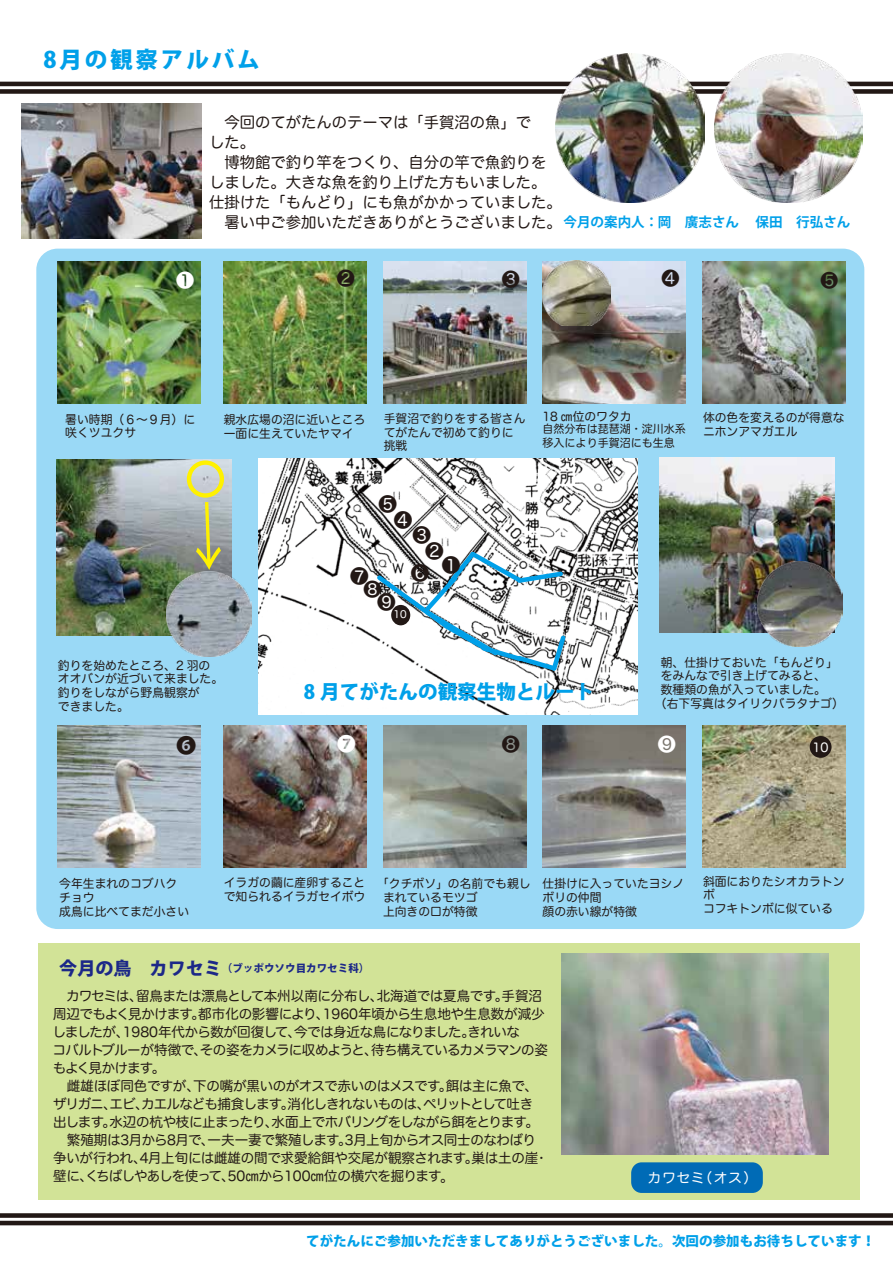
<style>
.page{position:relative;width:893px;height:1263px;background:#fff}
.page>*{position:absolute;margin:0;border:0;box-sizing:border-box;transform-origin:0 0}
.t1{font:800 22.65px "Koz Go Pro";letter-spacing:.125em;color:#00a0e9}
.t2{font:20.25px "Koz Go Pro";color:#221815}
.t3{font:800 19.5px "Koz Go Pro";color:#00a0e9}
.t4{font:19.2px "Koz Go Pro";color:#fff}
.t5{font:18.6px "Hira Maru Pro W4";color:#221815}
.t6{font:18px "Hira Maru Pro W4";color:#221815}
.t7{font:18px "Hira Maru Pro W4";color:#fff}
.t8{font:17.7px "Hira Maru Pro W4";color:#221815}
.t9{font:15.45px/20.1px "Hira Maru Pro W4";color:#221815}
.t10{font:13.8px "Hira Maru Pro W4";letter-spacing:.045em;color:#fff}
.t11{font:13.5px/18px "Hira Maru Pro W4";letter-spacing:-.04em;color:#221815}
.t12{font:800 13.5px "Koz Go Pro";color:#00a0e9}
.t13{font:700 13.5px "Koz Go Pro";color:#00a0e9}
.t14{font:12.3px "Hira Maru Pro W4";color:#fff}
.t15{font:12px/13.5px "Hira Maru Pro W4";color:#221815}
.t16{font:11.25px/13.5px "Hira Maru Pro W4";color:#221815}
.t17{font:800 10.5px "Koz Go Pro";color:#1c2888}
.t18{font:10.05px "Hira Maru Pro W4";color:#fff}
.s1{font-size:18px}
</style>
<div class="page">
<div style="left:36px;top:249px;width:828px;height:680px;background:#9ad9f6;border-radius:21px"></div>
<div style="left:38px;top:943px;width:822px;height:257px;background:#d2e397"></div>
<svg style="left:0;top:82px;width:893px;height:12px"></svg>
<svg style="left:0;top:1213px;width:893px;height:12px"></svg>
<div style="left:631px;top:1162px;width:132px;height:31px;background:#006bb6;border-radius:11px"></div>
<img style="left:259px;top:458px;width:379px;height:257px">
<svg style="left:373px;top:548px;width:196px;height:126px;background:#c7d4d9"></svg>
<img style="left:561px;top:954px;width:267px;height:200px">
<img style="left:556px;top:53px;width:148px;height:149px">
<img style="left:714px;top:53px;width:149px;height:149px">
<img style="left:543px;top:261px;width:142px;height:143px">
<img style="left:56px;top:460px;width:176px;height:175px">
<img style="left:166px;top:571px;width:86px;height:85px">
<img style="left:58px;top:725px;width:143px;height:143px">
<img style="left:703px;top:725px;width:142px;height:143px">
<img style="left:224px;top:261px;width:142px;height:143px">
<img style="left:224px;top:725px;width:142px;height:143px">
<img style="left:543px;top:725px;width:142px;height:143px">
<img style="left:384px;top:725px;width:142px;height:143px">
<img style="left:58px;top:261px;width:143px;height:143px">
<img style="left:384px;top:261px;width:142px;height:143px">
<img style="left:22px;top:104px;width:179px;height:135px">
<img style="left:659px;top:457px;width:176px;height:176px">
<img style="left:757px;top:562px;width:85px;height:85px">
<img style="left:703px;top:261px;width:142px;height:143px">
<div style="left:810px;top:736px;width:21px;height:22px;background:#221815;border-radius:50%"></div>
<img style="left:543px;top:260px;width:67px;height:65px">
<svg style="left:185px;top:459px;width:41px;height:111px;background:#afb3a0"></svg>
<h1 class="t1" style="left:43px;top:45px;width:218px">8月の観察アルバム</h1>
<p class="t9" style="left:209px;top:111px;width:354px">　今回のてがたんのテーマは「手賀沼の魚」で<br>した。<br>　博物館で釣り竿をつくり、自分の竿で魚釣りをしました。大きな魚を釣り上げた方もいました。仕掛けた「もんどり」にも魚がかかっていました。　暑い中ご参加いただきありがとうございました。</p>
<p class="t13" style="left:536px;top:214px;width:316px">　　今月の案内人： 岡　廣志さん　 保田　行弘さん</p>
<h3 class="t7" style="left:176px;top:264px;width:20px">❶</h3>
<h3 class="t6" style="left:337px;top:263px;width:20px">❷</h3>
<h3 class="t6" style="left:502px;top:264px;width:20px">❸</h3>
<h3 class="t6" style="left:661px;top:263px;width:20px">❹</h3>
<h3 class="t8" style="left:821px;top:265px;width:19px">❺</h3>
<p class="t15" style="left:65px;top:412px;width:131px">暑い時期（６～９月）に咲くツユクサ</p>
<p class="t15" style="left:543px;top:409px;width:91px">18 ㎝位のワタカ</p>
<p class="t15" style="left:384px;top:411px;width:143px">手賀沼で釣りをする皆さんてがたんで初めて釣りに挑戦</p>
<p class="t15" style="left:224px;top:412px;width:143px">親水広場の沼に近いところ一面に生えていたヤマイ</p>
<p class="t16" style="left:543px;top:422px;width:145px">自然分布は琵琶湖・淀川水系移入により手賀沼にも生息</p>
<h3 class="t5" style="left:379px;top:488px;width:20px">❺</h3>
<h3 class="t5" style="left:394px;top:504px;width:20px">❹</h3>
<h3 class="t5" style="left:412px;top:519px;width:20px">❸</h3>
<h3 class="t5" style="left:425px;top:535px;width:20px">❷</h3>
<h3 class="t5" style="left:442px;top:549px;width:20px">❶</h3>
<h3 class="t5" style="left:350px;top:559px;width:20px">❼</h3>
<h3 class="t5" style="left:411px;top:557px;width:20px">❻</h3>
<h3 class="t6" style="left:363px;top:574px;width:19px">❽</h3>
<h3 class="t5" style="left:377px;top:585px;width:20px">❾</h3>
<p class="t18" style="left:393px;top:606px;width:15px">10</p>
<p class="t15" style="left:703px;top:410px;width:143px">体の色を変えるのが得意なニホンアマガエル</p>
<p class="t15" style="left:58px;top:658px;width:167px">釣りを始めたところ、2 羽のオオバンが近づいて来ました。釣りをしながら野鳥観察が<br>できました。</p>
<h3 class="t3" style="left:304px;top:679px;width:292px">8 月てがたんの観察生物とルート</h3>
<p class="t15" style="left:661px;top:655px;width:179px">朝、仕掛けておいた「もんどり」</p>
<p class="t15" style="left:661px;top:668px;width:167px">をみんなで引き上げてみると、</p>
<p class="t15" style="left:661px;top:682px;width:167px">数種類の魚が入っていました。</p>
<p class="t15" style="left:655px;top:695px;width:190px">（右下写真はタイリクバラタナゴ）</p>
<h2 class="t2" style="left:176px;top:733px;width:22px">❻</h2>
<h3 class="t4" style="left:337px;top:732px;width:21px">❼</h3>
<h3 class="t6" style="left:502px;top:729px;width:20px">❽</h3>
<h3 class="t7" style="left:658px;top:728px;width:20px">❾</h3>
<p class="t14" style="left:812px;top:737px;width:18px">10</p>
<p class="t15" style="left:59px;top:876px;width:131px">今年生まれのコブハクチョウ<br>成鳥に比べてまだ小さい</p>
<p class="t15" style="left:224px;top:875px;width:143px">イラガの繭に産卵することで知られるイラガセイボウ</p>
<p class="t15" style="left:703px;top:874px;width:143px">斜面におりたシオカラトンボ<br>コフキトンボに似ている</p>
<p class="t15" style="left:383px;top:876px;width:149px;text-indent:-6px">「クチボソ」の名前でも親しまれているモツゴ<br>上向きの口が特徴</p>
<p class="t15" style="left:543px;top:876px;width:143px">仕掛けに入っていたヨシノボリの仲間<br>顔の赤い線が特徴</p>
<p class="t17" style="left:59px;top:961px;width:312px"><span class="s1">今月の鳥　カワセミ</span>（ブッポウソウ目カワセミ科）</p>
<p class="t11" style="left:52px;top:986px;width:497px">　カワセミは、留鳥または漂鳥として本州以南に分布し、北海道では夏鳥です。手賀沼周辺でもよく見かけます。都市化の影響により、1960年頃から生息地や生息数が減少しましたが、1980年代から数が回復して、今では身近な鳥になりました。きれいな<br>コバルトブルーが特徴で、その姿をカメラに収めようと、待ち構えているカメラマンの姿もよく見かけます。<br>　雌雄ほぼ同色ですが、下の嘴が黒いのがオスで赤いのはメスです。餌は主に魚で、ザリガニ、エビ、カエルなども捕食します。消化しきれないものは、ペリットとして吐き出します。水辺の杭や枝に止まったり、水面上でホバリングをしながら餌をとります。　繁殖期は3月から8月で、一夫一妻で繁殖します。3月上旬からオス同士のなわばり争いが行われ、4月上旬には雌雄の間で求愛給餌や交尾が観察されます。巣は土の崖•壁に、くちばしやあしを使って、50㎝から100㎝位の横穴を掘ります。</p>
<p class="t10" style="left:648px;top:1166px;width:111px">カワセミ（オス）</p>
<p class="t12" style="left:306px;top:1232px;width:571px">てがたんにご参加いただきましてありがとうございました。次回の参加もお待ちしています！</p>
</div>
